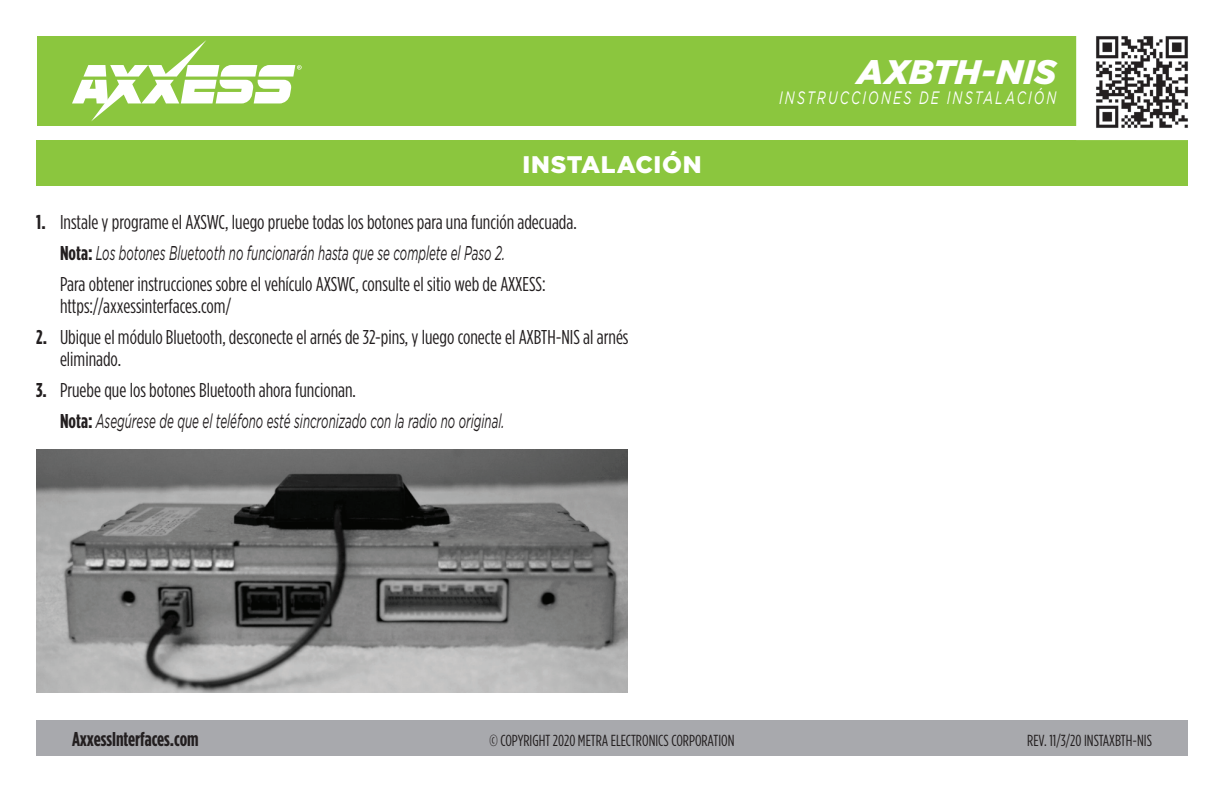
<style>
.page{position:relative;width:1224px;height:792px;background:#fff}
.page>*{position:absolute;margin:0;border:0;box-sizing:border-box;transform-origin:0 0}
.t1{font:italic 900 34px "Gotham";letter-spacing:.005em;color:#fff}
.t2{font:900 24px "Gotham";letter-spacing:.025em;color:#fff}
.t3{font:20px/22px "Gotham Condensed";color:#231f20}
.t4{font:italic 20px "Gotham";color:#231f20;scale:.58 1}
.t5{font:700 20px "Gotham Condensed";color:#231f20}
.t6{font:italic 18px "Gotham";letter-spacing:.17em;color:#fff;scale:.7 1}
.t7{font:16px "Gotham Condensed";color:#231f20}
.s1{font-weight:700}
.s2{font-family:"Gotham Condensed";font-weight:700;font-style:normal}
</style>
<div class="page">
<div style="left:36px;top:720px;width:1152px;height:36px;background:#a8a9ad"></div>
<div style="left:36px;top:140px;width:1152px;height:45px;background:#8bc63e"></div>
<div style="left:37px;top:36px;width:1150px;height:90px;background:#8bc63e"></div>
<div style="left:1077px;top:2px;width:120px;height:137px;background:#fff"></div>
<img style="left:1096px;top:36px;width:92px;height:92px">
<svg style="left:72px;top:40px;width:230px;height:81px"></svg>
<img style="left:36px;top:450px;width:592px;height:242px">
<h1 class="t1" style="left:857px;top:53px;width:201px">AXBTH-NIS</h1>
<p class="t2" style="left:522px;top:150px;width:181px">INSTALACIÓN</p>
<p class="t3" style="left:36px;top:210px;width:542px"><span class="s1">1.</span> Instale y programe el AXSWC, luego pruebe todas los botones para una función adecuada.</p>
<p class="t4" style="left:60px;top:241px;width:769px"><span class="s2">Nota:</span> Los botones Bluetooth no funcionarán hasta que se complete el Paso 2.</p>
<p class="t3" style="left:60px;top:272px;width:487px">Para obtener instrucciones sobre el vehículo AXSWC, consulte el sitio web de AXXESS: https://axxessinterfaces.com/</p>
<p class="t3" style="left:60px;top:325px;width:570px;text-indent:-24px"><span class="s1">2.</span> Ubique el módulo Bluetooth, desconecte el arnés de 32-pins, y luego conecte el AXBTH-NIS al arnés eliminado.</p>
<p class="t3" style="left:36px;top:378px;width:321px"><span class="s1">3.</span> Pruebe que los botones Bluetooth ahora funcionan.</p>
<p class="t4" style="left:60px;top:409px;width:768px"><span class="s2">Nota:</span> Asegúrese de que el teléfono esté sincronizado con la radio no original.</p>
<p class="t6" style="left:779px;top:88px;width:398px">INSTRUCCIONES DE INSTALACIÓN</p>
<p class="t5" style="left:72px;top:728px;width:128px">AxxessInterfaces.com</p>
<p class="t7" style="left:489px;top:732px;width:247px">© COPYRIGHT 2020 METRA ELECTRONICS CORPORATION</p>
<p class="t7" style="left:1027px;top:732px;width:126px">REV. 11/3/20 INSTAXBTH-NIS</p>
</div>
